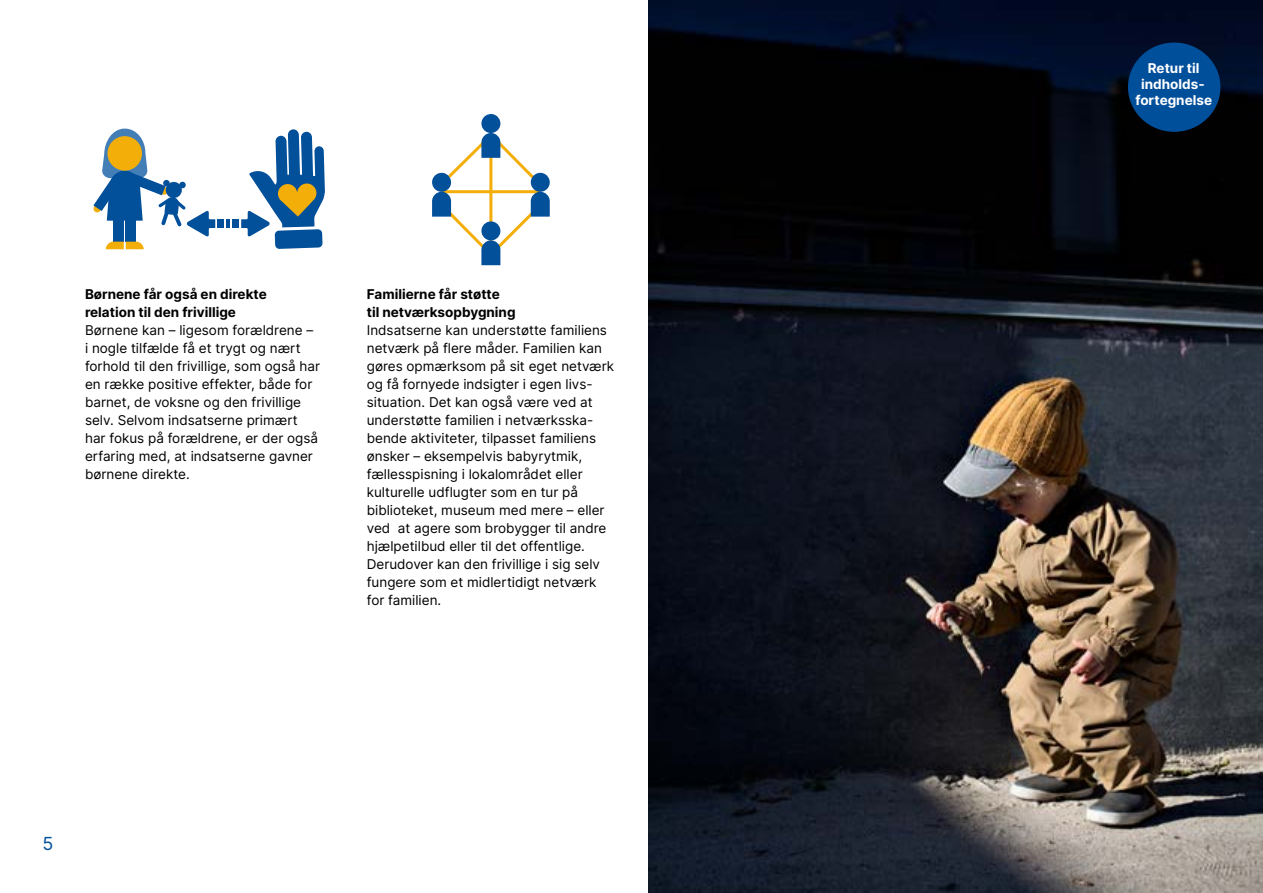
<style>
.page{position:relative;width:1263px;height:893px;background:#fff}
.page>*{position:absolute;margin:0;border:0;box-sizing:border-box;transform-origin:0 0}
.t1{font:18px "Inter";color:#004f9b}
.t2{font:13.5px/18px "Inter";color:#000}
.t3{font:700 13.5px/18px "Inter";color:#000}
.t4{font:700 13.5px/16.2px "Inter";color:#fff;text-align:center}
</style>
<div class="page">
<img style="left:648px;top:0;width:615px;height:893px">
<div style="left:1128px;top:43px;width:92px;height:89px;background:#004f9b;border-radius:50%"></div>
<div style="left:233px;top:219px;width:6px;height:9px;background:#024f9a"></div>
<svg style="left:241px;top:129px;width:84px;height:120px"></svg>
<svg style="left:93px;top:129px;width:122px;height:120px"></svg>
<svg style="left:226px;top:219px;width:4px;height:9px"></svg>
<div style="left:218px;top:219px;width:6px;height:9px;background:#024f9a"></div>
<svg style="left:432px;top:114px;width:118px;height:151px"></svg>
<h2 class="t3" style="left:85px;top:285px;width:183px">Børnene får også en direkte relation til den frivillige</h2>
<p class="t2" style="left:85px;top:321px;width:237px">Børnene kan – ligesom forældrene –<br>i nogle tilfælde få et trygt og nært forhold til den frivillige, som også har en række positive effekter, både for barnet, de voksne og den frivillige selv. Selvom indsatserne primært har fokus på forældrene, er der også erfaring med, at indsatserne gavner børnene direkte.</p>
<h2 class="t3" style="left:367px;top:285px;width:150px">Familierne får støtte til netværksopbygning</h2>
<p class="t2" style="left:367px;top:321px;width:249px">Indsatserne kan understøtte familiens netværk på flere måder. Familien kan gøres opmærksom på sit eget netværk og få fornyede indsigter i egen livs&shy;situation. Det kan også være ved at understøtte familien i netværksska&shy;bende aktiviteter, tilpasset familiens ønsker – eksempelvis babyrytmik, fællesspisning i lokalområdet eller kulturelle udflugter som en tur på biblioteket, museum med mere – eller ved at agere som brobygger til andre hjælpetilbud eller til det offentlige.<br>Derudover kan den frivillige i sig selv fungere som et midlertidigt netværk for familien.</p>
<h1 class="t1" style="left:43px;top:831px;width:12px">5</h1>
<p class="t4" style="left:1135px;top:60px;width:78px">Retur til indholds&shy;fortegnelse</p>
</div>
